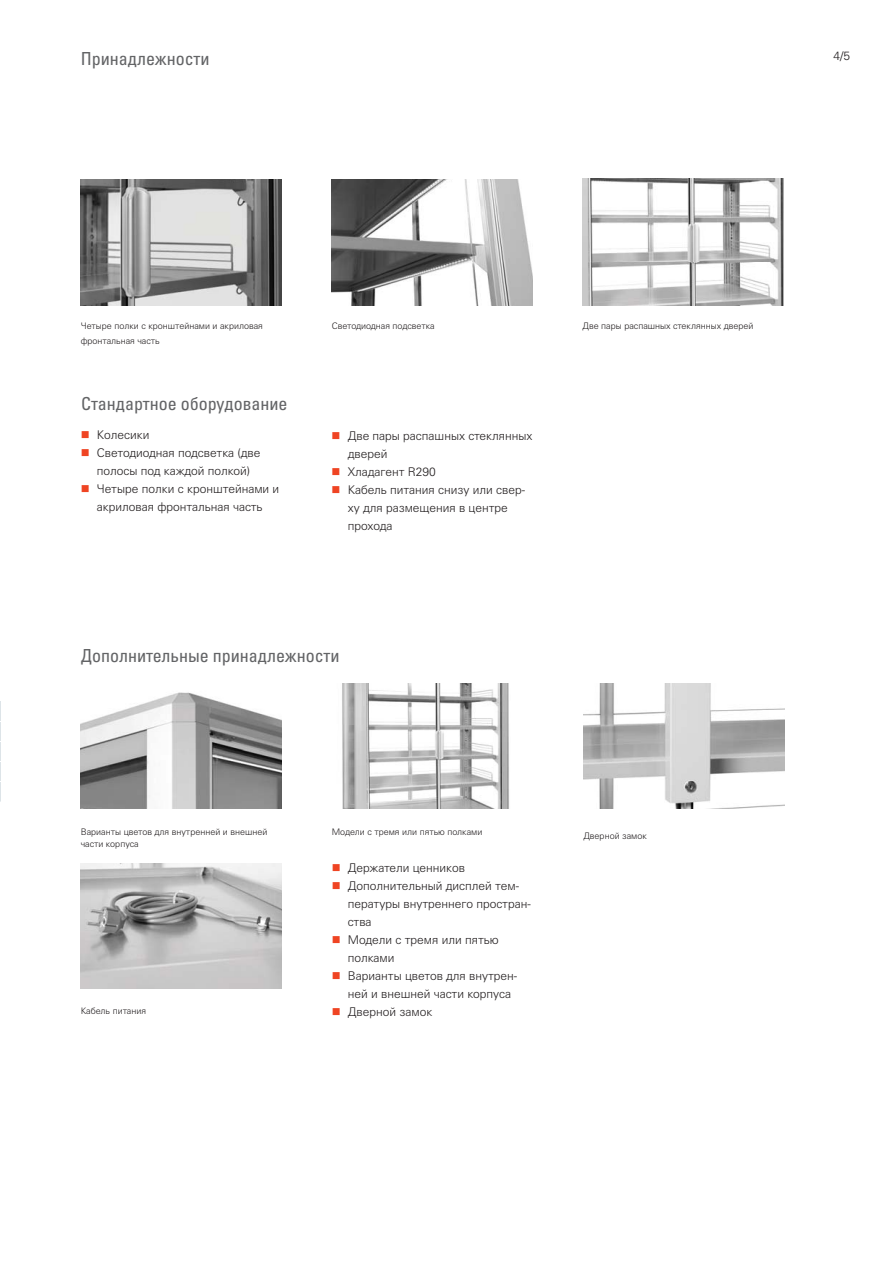
<style>
.page{position:relative;width:893px;height:1263px;background:#fff}
.page>*{position:absolute;margin:0;border:0;box-sizing:border-box;transform-origin:0 0}
.t1{font:condensed 18px "Univers LTCYR 57";color:#636466}
.t2{font:300 12px/18px "Univers LTCYR 45";color:#231f20}
.t3{font:300 9px/12px "Univers LTCYR 45";color:#231f20}
.s1{color:#ef4423}
</style>
<div class="page">
<img style="left:342px;top:684px;width:167px;height:125px">
<img style="left:81px;top:692px;width:200px;height:117px">
<img style="left:81px;top:863px;width:200px;height:126px">
<img style="left:332px;top:179px;width:200px;height:126px">
<img style="left:81px;top:179px;width:200px;height:126px">
<img style="left:583px;top:179px;width:200px;height:126px">
<img style="left:583px;top:684px;width:201px;height:124px">
<svg style="left:0;top:701px;width:1px;height:101px"></svg>
<h1 class="t1" style="left:81px;top:49px;width:130px">Принадлежности</h1>
<p class="t2" style="left:833px;top:48px;width:18px">4/5</p>
<p class="t3" style="left:81px;top:319px;width:184px;line-height:15px">Четыре полки с кронштейнами и акриловая фронтальная часть</p>
<p class="t3" style="left:332px;top:321px;width:104px">Светодиодная подсветка</p>
<p class="t3" style="left:583px;top:321px;width:172px">Две пары распашных стеклянных дверей</p>
<h1 class="t1" style="left:81px;top:393px;width:208px">Стандартное оборудование</h1>
<p class="t2" style="left:81px;top:427px;width:70px"><span class="s1">■</span> Колесики</p>
<p class="t2" style="left:81px;top:445px;width:181px;text-align:center"><span class="s1">■</span> Светодиодная подсветка (две полосы под каждой полкой)</p>
<p class="t2" style="left:81px;top:481px;width:200px;text-align:center"><span class="s1">■</span> Четыре полки с кронштейнами и акриловая фронтальная часть</p>
<p class="t2" style="left:348px;top:428px;width:186px;text-indent:-16px"><span class="s1">■</span> Две пары распашных стеклянных дверей</p>
<p class="t2" style="left:332px;top:464px;width:106px"><span class="s1">■</span> Хладагент R290</p>
<p class="t2" style="left:348px;top:482px;width:179px;text-indent:-16px"><span class="s1">■</span> Кабель питания снизу или свер&shy;ху для размещения в центре прохода</p>
<h1 class="t1" style="left:81px;top:645px;width:260px">Дополнительные принадлежности</h1>
<p class="t3" style="left:81px;top:826px;width:188px">Варианты цветов для внутренней и внешней части корпуса</p>
<p class="t3" style="left:81px;top:1006px;width:67px">Кабель питания</p>
<p class="t3" style="left:332px;top:826px;width:152px">Модели с тремя или пятью полками</p>
<p class="t2" style="left:332px;top:860px;width:135px"><span class="s1">■</span> Держатели ценников</p>
<p class="t2" style="left:348px;top:878px;width:184px;text-indent:-16px"><span class="s1">■</span> Дополнительный дисплей тем&shy;пературы внутреннего простран&shy;ства</p>
<p class="t2" style="left:348px;top:932px;width:152px;text-indent:-16px"><span class="s1">■</span> Модели с тремя или пятью полками</p>
<p class="t2" style="left:348px;top:968px;width:171px;text-indent:-16px"><span class="s1">■</span> Варианты цветов для внутрен&shy;ней и внешней части корпуса</p>
<p class="t2" style="left:332px;top:1004px;width:102px"><span class="s1">■</span> Дверной замок</p>
<p class="t3" style="left:583px;top:831px;width:65px">Дверной замок</p>
</div>
